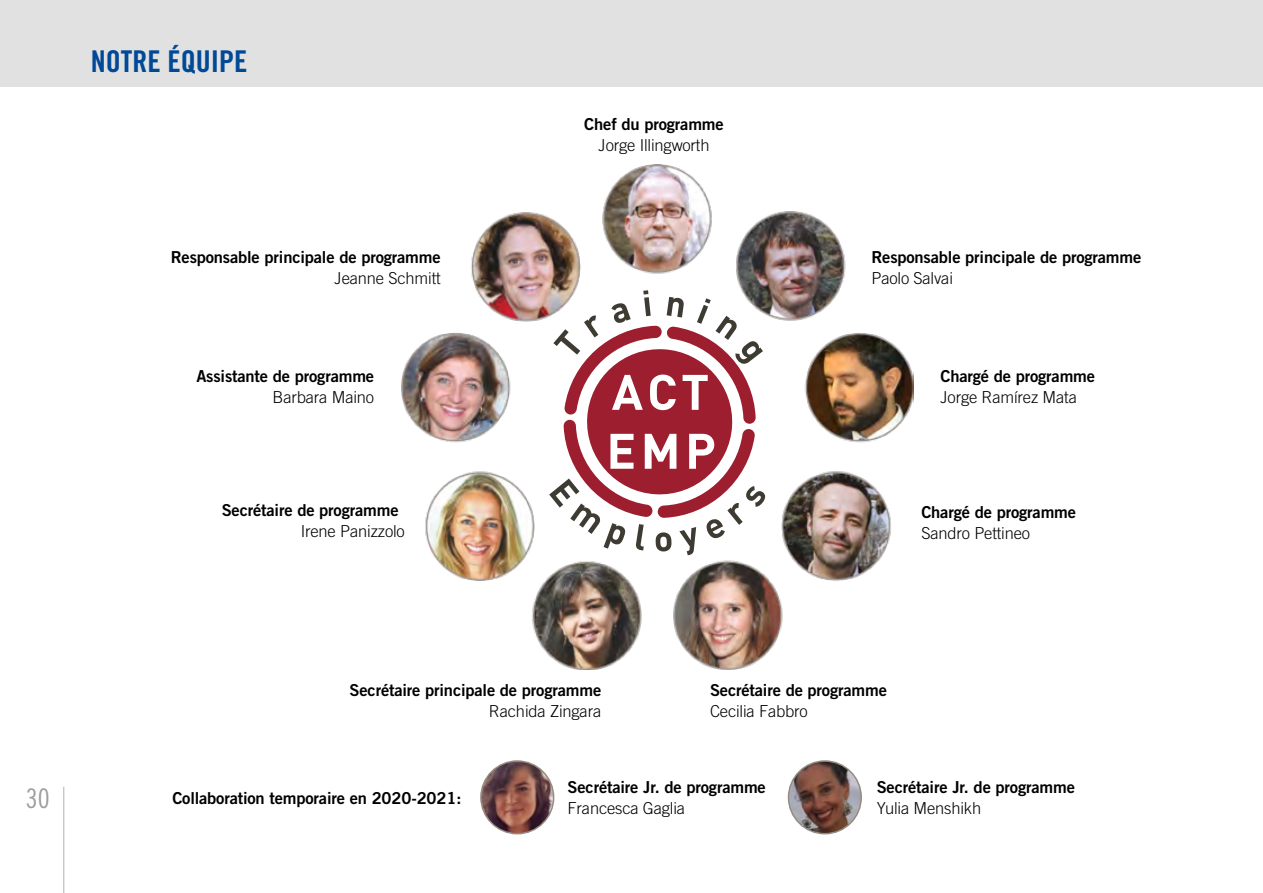
<style>
.page{position:relative;width:1263px;height:893px;background:#fff}
.page>*{position:absolute;margin:0;border:0;box-sizing:border-box;transform-origin:0 0}
.t1{font:30px "Trade Gothic Bold Cond Twenty";color:#004996}
.t2{font:27px "Trade Gothic Cond Eighteen";color:#9d9d9c}
.t3{font:16.5px "Trade Gothic Bold Two";letter-spacing:-.01em;color:#000}
.t4{font:300 16.5px "Trade Gothic";letter-spacing:-.01em;color:#000}
</style>
<div class="page">
<hr style="left:63px;top:787px;width:1px;height:106px;background:#b3b2b2">
<div style="left:0;top:0;width:1263px;height:87px;background:#e2e1e1"></div>
<img style="left:401px;top:165px;width:512px;height:504px">
<svg style="left:549px;top:290px;width:216px;height:265px"></svg>
<img style="left:481px;top:761px;width:73px;height:73px;border-radius:36px">
<div style="left:480px;top:760px;width:74px;height:74px;border:2px solid #948b83;border-radius:50%"></div>
<img style="left:788px;top:761px;width:73px;height:73px;border-radius:36px">
<div style="left:788px;top:760px;width:74px;height:74px;border:2px solid #948b83;border-radius:50%"></div>
<h1 class="t1" style="left:91px;top:43px;width:158px">NOTRE ÉQUIPE</h1>
<p class="t3" style="left:584px;top:113px;width:141px">Chef du programme</p>
<p class="t4" style="left:598px;top:135px;width:113px">Jorge Illingworth</p>
<p class="t3" style="left:171px;top:247px;width:271px">Responsable principale de programme</p>
<p class="t4" style="left:335px;top:268px;width:108px">Jeanne Schmitt</p>
<p class="t3" style="left:871px;top:247px;width:271px">Responsable principale de programme</p>
<p class="t4" style="left:871px;top:268px;width:83px">Paolo Salvai</p>
<p class="t3" style="left:196px;top:366px;width:179px">Assistante de programme</p>
<p class="t4" style="left:273px;top:387px;width:103px">Barbara Maino</p>
<p class="t3" style="left:940px;top:366px;width:156px">Chargé de programme</p>
<p class="t4" style="left:940px;top:387px;width:138px">Jorge Ramírez Mata</p>
<p class="t3" style="left:222px;top:500px;width:178px">Secrétaire de programme</p>
<p class="t4" style="left:301px;top:521px;width:106px">Irene Panizzolo</p>
<p class="t3" style="left:921px;top:502px;width:156px">Chargé de programme</p>
<p class="t4" style="left:921px;top:523px;width:110px">Sandro Pettineo</p>
<h2 class="t2" style="left:26px;top:782px;width:25px">30</h2>
<p class="t3" style="left:350px;top:680px;width:253px">Secrétaire principale de programme</p>
<p class="t4" style="left:489px;top:701px;width:114px">Rachida Zingara</p>
<p class="t3" style="left:710px;top:680px;width:178px">Secrétaire de programme</p>
<p class="t4" style="left:710px;top:701px;width:99px">Cecilia Fabbro</p>
<p class="t3" style="left:172px;top:788px;width:291px">Collaboration temporaire en 2020-2021:</p>
<p class="t3" style="left:568px;top:776px;width:200px">Secrétaire Jr. de programme</p>
<p class="t4" style="left:568px;top:798px;width:119px">Francesca Gaglia</p>
<p class="t3" style="left:877px;top:776px;width:200px">Secrétaire Jr. de programme</p>
<p class="t4" style="left:877px;top:798px;width:106px">Yulia Menshikh</p>
</div>
